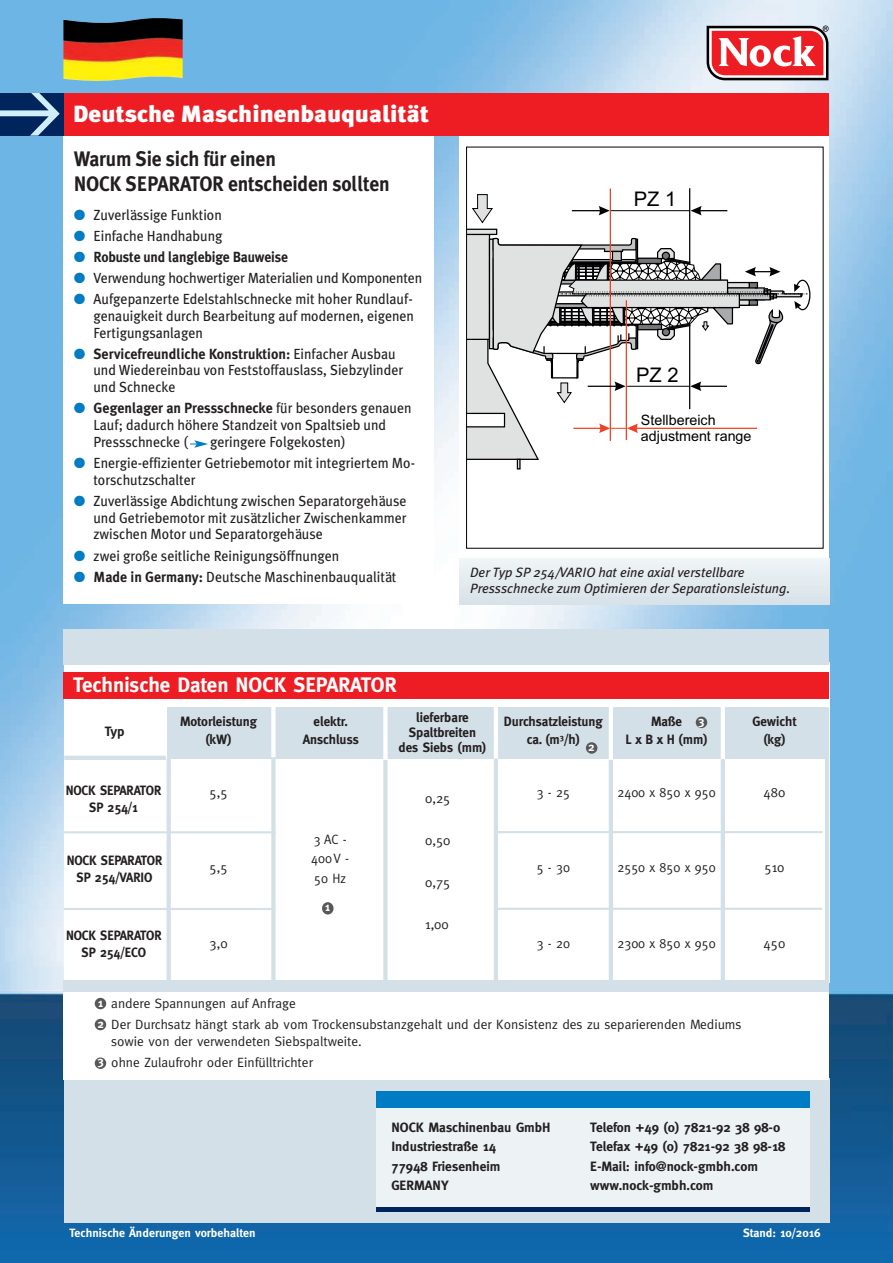
<style>
.page{position:relative;width:893px;height:1263px;background:#fff}
.page>*{position:absolute;margin:0;border:0;box-sizing:border-box;transform-origin:0 0}
.t1{font:900 23.4px "Meta Plus";color:#fff;scale:1.06 1}
.t2{font:700 21px/25px "Meta Plus";letter-spacing:-.01em;color:#231f20;scale:.93 1}
.t3{font:700 21px "Meta";color:#fff}
.t4{font:20.1px "Arial";color:#000002}
.t5{font:14.7px/16.8px "Meta Plus";color:#231f20;scale:.95 1}
.t6{font:700 14.7px "Meta Plus";letter-spacing:-.01em;color:#231f20;scale:.93 1}
.t7{font:14.25px/16px "Arial";color:#000002}
.t8{font:700 13.5px/19.4px "Meta";color:#231f20}
.t9{font:13.5px/21px "Meta";color:#231f20}
.t10{font:italic 13.5px/15.8px "Meta Plus";color:#231f20}
.t11{font:700 13.5px/17.2px "Meta";color:#231f20;text-align:center;scale:.94 1}
.t12{font:13.5px/19.5px "Meta";color:#231f20;scale:.96 1}
.t13{font:700 12px/20.9px "Meta";color:#fff}
.s1{color:#007cc4}
.s2{font-weight:700}
</style>
<div class="page">
<img style="left:0;top:0;width:893px;height:1263px">
<div style="left:459px;top:136px;width:370px;height:468px;background:#fff"></div>
<div style="left:64px;top:135px;width:364px;height:469px;background:#fff"></div>
<div style="left:64px;top:662px;width:765px;height:321px;background:#fff"></div>
<div style="left:64px;top:1078px;width:765px;height:145px;background:#d4e0e7"></div>
<svg style="left:707px;top:26px;width:122px;height:54px"></svg>
<div style="left:64px;top:629px;width:765px;height:36px;background:#d4e0e7"></div>
<div style="left:376px;top:1097px;width:434px;height:111px;background:#edf3f5"></div>
<div style="left:376px;top:1091px;width:434px;height:17px;background:#007cc4"></div>
<hr style="left:376px;top:1207px;width:434px;height:4px;background:#00255d">
<div style="left:64px;top:989px;width:765px;height:91px;background:#fff"></div>
<div style="left:64px;top:980px;width:765px;height:11px;background:#d4e0e7"></div>
<div style="left:95px;top:998px;width:11px;height:11px;background:#57585a;border-radius:50%"></div>
<div style="left:95px;top:1019px;width:11px;height:11px;background:#57585a;border-radius:50%"></div>
<div style="left:95px;top:1057px;width:11px;height:12px;background:#57585a;border-radius:50%"></div>
<hr style="left:572px;top:210px;width:32px;height:1px;background:#000002">
<svg style="left:599px;top:206px;width:11px;height:9px"></svg>
<hr style="left:696px;top:210px;width:31px;height:1px;background:#000002">
<svg style="left:691px;top:206px;width:11px;height:9px"></svg>
<hr style="left:611px;top:210px;width:79px;height:1px;background:#000002">
<hr style="left:689px;top:188px;width:1px;height:221px;background:#000002">
<hr style="left:610px;top:189px;width:1px;height:252px;background:#ef4123">
<svg style="left:472px;top:194px;width:21px;height:29px"></svg>
<svg style="left:467px;top:229px;width:344px;height:240px"></svg>
<div style="left:64px;top:94px;width:765px;height:42px;background:#ee1d23"></div>
<img style="left:63px;top:18px;width:120px;height:63px">
<div style="left:168px;top:707px;width:660px;height:52px;background:#d4e0e7"></div>
<hr style="left:167px;top:759px;width:4px;height:223px;background:#d4e0e7">
<hr style="left:825px;top:707px;width:4px;height:273px;background:#d4e0e7">
<div style="left:64px;top:672px;width:765px;height:27px;background:#ee1d23"></div>
<div style="left:271px;top:757px;width:5px;height:226px;background:#d4e0e7"></div>
<div style="left:271px;top:705px;width:5px;height:52px;background:#fff"></div>
<div style="left:383px;top:704px;width:5px;height:58px;background:#fff"></div>
<hr style="left:494px;top:705px;width:4px;height:54px;background:#fff">
<hr style="left:609px;top:707px;width:4px;height:53px;background:#fff">
<hr style="left:609px;top:760px;width:4px;height:222px;background:#d4e0e7">
<hr style="left:721px;top:704px;width:4px;height:56px;background:#fff">
<hr style="left:721px;top:759px;width:4px;height:222px;background:#d4e0e7">
<hr style="left:64px;top:831px;width:212px;height:2px;background:#d4e0e7">
<hr style="left:64px;top:756px;width:102px;height:4px;background:#d4e0e7">
<div style="left:0;top:94px;width:64px;height:42px;background:#00255d"></div>
<svg style="left:0;top:94px;width:60px;height:42px"></svg>
<div style="left:586px;top:742px;width:11px;height:12px;background:#57585a;border-radius:50%"></div>
<div style="left:696px;top:717px;width:11px;height:11px;background:#57585a;border-radius:50%"></div>
<svg style="left:190px;top:440px;width:18px;height:8px"></svg>
<div style="left:459px;top:558px;width:370px;height:46px;background:linear-gradient(to right,#e3ebf0,#e3ebf0)"></div>
<hr style="left:497px;top:831px;width:325px;height:2px;background:#d4e0e7">
<div style="left:383px;top:760px;width:5px;height:222px;background:#d4e0e7"></div>
<hr style="left:494px;top:758px;width:4px;height:225px;background:#d4e0e7">
<div style="left:322px;top:902px;width:12px;height:12px;background:#57585a;border-radius:50%"></div>
<hr style="left:64px;top:908px;width:212px;height:2px;background:#d4e0e7">
<hr style="left:497px;top:908px;width:325px;height:2px;background:#d4e0e7">
<h1 class="t1" style="left:73px;top:101px;width:337px">Deutsche Maschinenbauqualität</h1>
<h2 class="t2" style="left:74px;top:146px;width:341px">Warum Sie sich für einen<br>NOCK SEPARATOR entscheiden sollten</h2>
<p class="t5" style="left:74px;top:206px;width:157px"><span class="s1">●</span> Zuverlässige Funktion</p>
<p class="t5" style="left:74px;top:227px;width:158px"><span class="s1">●</span> Einfache Handhabung</p>
<p class="t6" style="left:74px;top:248px;width:232px"><span class="s1">●</span> Robuste und langlebige Bauweise</p>
<p class="t5" style="left:74px;top:269px;width:368px"><span class="s1">●</span> Verwendung hochwertiger Materialien und Komponenten</p>
<p class="t5" style="left:93px;top:291px;width:339px;text-align:justify;text-indent:-20px"><span class="s1">●</span> Aufgepanzerte Edelstahlschnecke mit hoher Rundlauf&shy;genauigkeit durch Bearbeitung auf modernen, eigenen Fertigungsanlagen</p>
<p class="t5" style="left:93px;top:345px;width:328px;text-indent:-20px"><span class="s1">●</span> <span class="s2">Servicefreundliche Konstruktion:</span> Einfacher Ausbau und Wiedereinbau von Feststoffauslass, Siebzylinder und Schnecke</p>
<p class="t5" style="left:93px;top:400px;width:336px;text-indent:-20px"><span class="s1">●</span> <span class="s2">Gegenlager an Pressschnecke</span> für besonders genauen<br>Lauf; dadurch höhere Standzeit von Spaltsieb und<br>Pressschnecke (</p>
<p class="t5" style="left:210px;top:433px;width:144px">geringere Folgekosten)</p>
<p class="t5" style="left:93px;top:454px;width:340px;text-indent:-20px"><span class="s1">●</span> Energie-effizienter Getriebemotor mit integriertem Mo&shy;torschutzschalter</p>
<p class="t5" style="left:93px;top:492px;width:331px;text-align:justify;text-indent:-20px"><span class="s1">●</span> Zuverlässige Abdichtung zwischen Separatorgehäuse und Getriebemotor mit zusätzlicher Zwischenkammer zwischen Motor und Separatorgehäuse</p>
<p class="t5" style="left:74px;top:547px;width:281px"><span class="s1">●</span> zwei große seitliche Reinigungsöffnungen</p>
<p class="t5" style="left:74px;top:568px;width:341px"><span class="s1">●</span> <span class="s2">Made in Germany:</span> Deutsche Maschinenbauqualität</p>
<h3 class="t4" style="left:634px;top:192px;width:44px">PZ 1</h3>
<h3 class="t4" style="left:636px;top:367px;width:44px">PZ 2</h3>
<p class="t7" style="left:641px;top:414px;width:112px">Stellbereich adjustment range</p>
<p class="t10" style="left:470px;top:564px;width:322px">Der Typ SP 254/VARIO hat eine axial verstellbare<br>Pressschnecke zum Optimieren der Separationsleistung.</p>
<h2 class="t3" style="left:73px;top:672px;width:325px">Technische Daten NOCK SEPARATOR</h2>
<p class="t8" style="left:105px;top:722px;width:21px">Typ</p>
<p class="t8" style="left:398px;top:710px;width:90px;line-height:15px;text-align:center">lieferbare<br>Spaltbreiten des Siebs (mm)</p>
<p class="t8" style="left:180px;top:711px;width:78px">Motorleistung</p>
<p class="t8" style="left:314px;top:711px;width:36px">elektr.</p>
<p class="t8" style="left:504px;top:711px;width:100px">Durchsatzleistung</p>
<p class="t8" style="left:651px;top:711px;width:33px">Maße</p>
<p class="t8" style="left:752px;top:711px;width:45px">Gewicht</p>
<p class="t8" style="left:205px;top:729px;width:28px">(kW)</p>
<p class="t8" style="left:303px;top:729px;width:58px">Anschluss</p>
<p class="t8" style="left:527px;top:729px;width:55px">ca. (m<sup>3</sup>/h)</p>
<p class="t8" style="left:626px;top:729px;width:83px">LxBxH(mm)</p>
<p class="t8" style="left:763px;top:729px;width:24px">(kg)</p>
<p class="t13" style="left:698px;top:710px;width:8px">3</p>
<p class="t13" style="left:588px;top:736px;width:8px">2</p>
<p class="t11" style="left:66px;top:781px;width:103px">NOCK SEPARATOR<br>SP 254/1</p>
<p class="t11" style="left:67px;top:851px;width:103px">NOCK SEPARATOR<br>SP 254/VARIO</p>
<p class="t11" style="left:66px;top:927px;width:103px">NOCK SEPARATOR<br>SP 254/ECO</p>
<p class="t9" style="left:210px;top:781px;width:20px">5,5</p>
<p class="t12" style="left:537px;top:782px;width:36px">3 - 25</p>
<p class="t12" style="left:617px;top:782px;width:104px">2400 x 850 x 950</p>
<p class="t9" style="left:764px;top:782px;width:23px">480</p>
<p class="t9" style="left:425px;top:788px;width:27px">0,25</p>
<p class="t9" style="left:425px;top:830px;width:27px">0,50</p>
<p class="t9" style="left:425px;top:872px;width:27px">0,75</p>
<p class="t9" style="left:425px;top:914px;width:25px">1,00</p>
<p class="t12" style="left:311px;top:829px;width:41px">3 AC -<br>400V -<br>50 Hz</p>
<p class="t13" style="left:325px;top:896px;width:7px">1</p>
<p class="t9" style="left:210px;top:857px;width:20px">5,5</p>
<p class="t12" style="left:537px;top:857px;width:36px">5 - 30</p>
<p class="t12" style="left:617px;top:857px;width:104px">2550 x 850 x 950</p>
<p class="t9" style="left:764px;top:857px;width:21px">510</p>
<p class="t9" style="left:210px;top:933px;width:20px">3,0</p>
<p class="t12" style="left:537px;top:934px;width:36px">3 - 20</p>
<p class="t12" style="left:617px;top:934px;width:104px">2300 x 850 x 950</p>
<p class="t9" style="left:764px;top:933px;width:23px">450</p>
<p class="t13" style="left:97px;top:992px;width:8px">1<br>2</p>
<p class="t13" style="left:97px;top:1050px;width:8px">3</p>
<p class="t9" style="left:111px;top:993px;width:632px">andere Spannungen auf Anfrage<br>Der Durchsatz hängt stark ab vom Trockensubstanzgehalt und der Konsistenz des zu separierenden Mediums</p>
<p class="t9" style="left:111px;top:1030px;width:252px">sowie von der verwendeten Siebspaltweite. ohne Zulaufrohr oder Einfülltrichter</p>
<p class="t8" style="left:391px;top:1118px;width:161px">NOCK Maschinenbau GmbH<br>Industriestraße 14<br>77948 Friesenheim<br>GERMANY</p>
<p class="t8" style="left:590px;top:1117px;width:197px">Telefon +49 (0) 7821-92 38 98-0<br>Telefax +49 (0) 7821-92 38 98-18<br>E-Mail: info@nock-gmbh.com www.nock-gmbh.com</p>
<p class="t13" style="left:69px;top:1223px;width:187px">Technische Änderungen vorbehalten</p>
<p class="t13" style="left:743px;top:1223px;width:79px">Stand: 10/2016</p>
</div>
